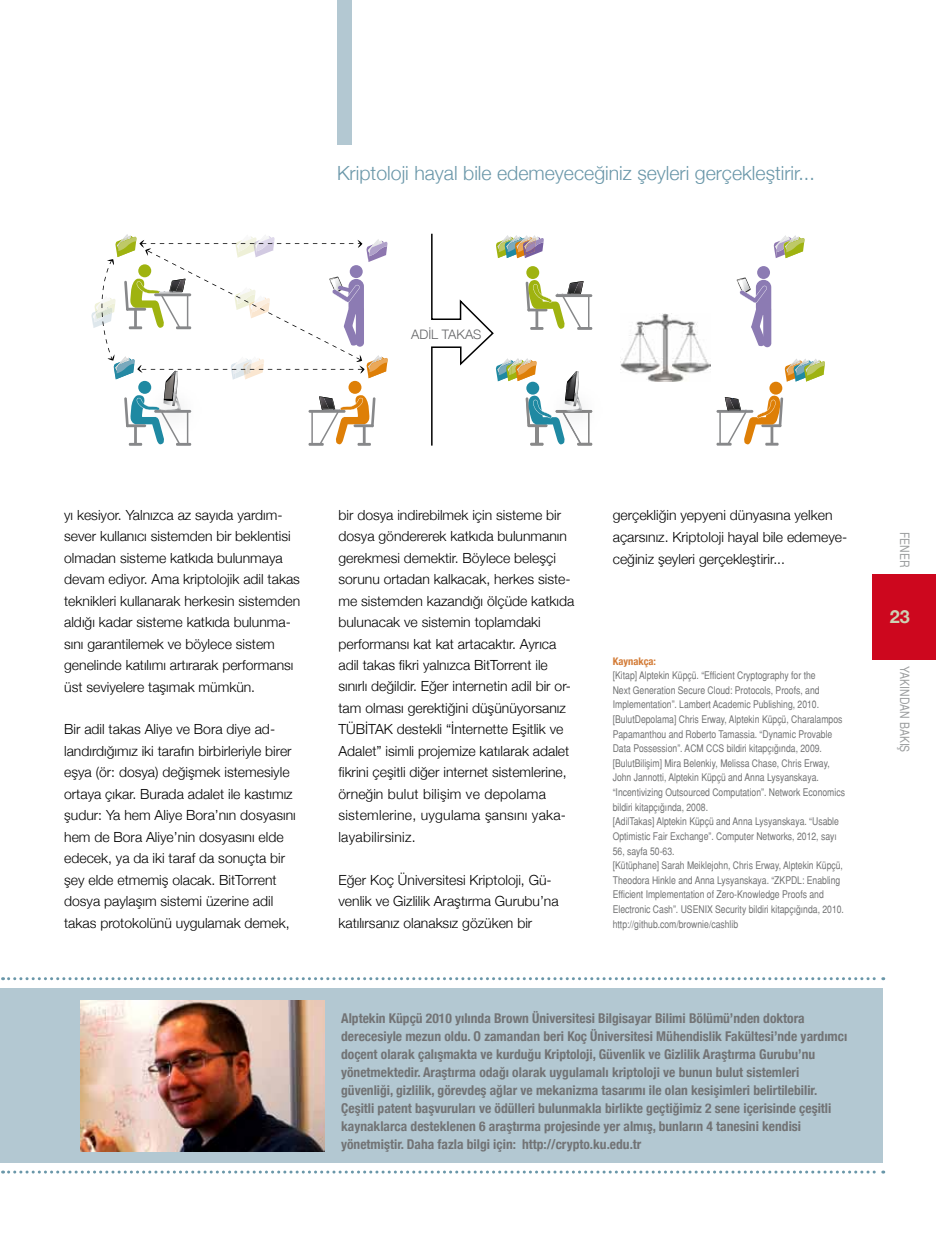
<style>
.page{position:relative;width:936px;height:1234px;background:#fff}
.page>*{position:absolute;margin:0;border:0;box-sizing:border-box;transform-origin:0 0}
.t1{font:300 19.5px "Helvetica Neue";color:#6a97a9}
.t2{font:700 18px "Helvetica Neue";color:#cdd2b4}
.t3{font:300 13.95px/21.5px "Helvetica Neue";color:#000}
.t4{font:700 condensed 13.5px/18px "Helvetica Neue";color:#727375}
.t5{font:300 13.05px "Helvetica Neue";color:#646567}
.t6{font:12.75px "Helvetica Narrow";color:#9c9e9f}
.t7{font:10.5px/14.5px "Helvetica Narrow";color:#707172}
.t8{font:700 condensed 10.5px "Helvetica Neue";color:#d37b36}
</style>
<div class="page">
<div style="left:872px;top:574px;width:63px;height:85px;background:#cd071e"></div>
<div style="left:0;top:987px;width:882px;height:174px;background:#b3c8d2"></div>
<svg style="left:3px;top:1170px;width:880px;height:3px"></svg>
<svg style="left:3px;top:977px;width:880px;height:2px"></svg>
<img style="left:81px;top:1000px;width:243px;height:151px">
<hr style="left:555px;top:294px;width:37px;height:3px;background:#87888a">
<hr style="left:577px;top:327px;width:15px;height:3px;background:#87888a">
<hr style="left:719px;top:411px;width:1px;height:33px;background:#87888a">
<hr style="left:716px;top:410px;width:37px;height:3px;background:#87888a">
<hr style="left:716px;top:442px;width:15px;height:3px;background:#87888a">
<div style="left:769px;top:381px;width:13px;height:13px;background:#de7f07;border-radius:50%"></div>
<div style="left:757px;top:266px;width:13px;height:13px;background:#8c7bb3;border-radius:50%"></div>
<div style="left:763px;top:306px;width:8px;height:41px;background:#8c7bb3;border-radius:4px"></div>
<div style="left:755px;top:280px;width:16px;height:35px;background:#8c7bb3;border-radius:8px"></div>
<svg style="left:736px;top:277px;width:31px;height:69px"></svg>
<img style="left:620px;top:313px;width:90px;height:68px">
<svg style="left:724px;top:393px;width:60px;height:52px"></svg>
<svg style="left:773px;top:235px;width:31px;height:23px"></svg>
<svg style="left:784px;top:359px;width:41px;height:22px"></svg>
<svg style="left:91px;top:234px;width:297px;height:211px"></svg>
<img style="left:164px;top:373px;width:17px;height:38px">
<div style="left:337px;top:0;width:15px;height:144px;background:#b3c8d2"></div>
<svg style="left:431px;top:233px;width:158px;height:213px"></svg>
<h1 class="t1" style="left:337px;top:161px;width:479px">Kriptoloji hayal bile edemeyeceğiniz şeyleri gerçekleştirir...</h1>
<p class="t5" style="left:411px;top:326px;width:72px">ADİL TAKAS</p>
<p class="t3" style="left:64px;top:504px;width:237px">yı kesiyor. Yalnızca az sayıda yardım&shy;sever kullanıcı sistemden bir beklentisi olmadan sisteme katkıda bulunmaya devam ediyor. Ama kriptolojik adil takas teknikleri kullanarak herkesin sistemden aldığı kadar sisteme katkıda bulunma&shy;sını garantilemek ve böylece sistem genelinde katılımı artırarak performansı üst seviyelere taşımak mümkün.</p>
<p class="t3" style="left:64px;top:718px;width:233px">Bir adil takas Aliye ve Bora diye ad&shy;landırdığımız iki tarafın birbirleriyle birer eşya (ör: dosya) değişmek istemesiyle ortaya çıkar. Burada adalet ile kastımız şudur: Ya hem Aliye Bora’nın dosyasını hem de Bora Aliye’nin dosyasını elde edecek, ya da iki taraf da sonuçta bir şey elde etmemiş olacak. BitTorrent dosya paylaşım sistemi üzerine adil takas protokolünü uygulamak demek,</p>
<p class="t3" style="left:338px;top:503px;width:237px">bir dosya indirebilmek için sisteme bir dosya göndererek katkıda bulunmanın gerekmesi demektir. Böylece beleşçi sorunu ortadan kalkacak, herkes siste&shy;me sistemden kazandığı ölçüde katkıda bulunacak ve sistemin toplamdaki performansı kat kat artacaktır. Ayrıca adil takas fikri yalnızca BitTorrent ile sınırlı değildir. Eğer internetin adil bir or&shy;tam olması gerektiğini düşünüyorsanız TÜBİTAK destekli “İnternette Eşitlik ve Adalet” isimli projemize katılarak adalet fikrini çeşitli diğer internet sistemlerine, örneğin bulut bilişim ve depolama sistemlerine, uygulama şansını yaka&shy;layabilirsiniz.</p>
<p class="t3" style="left:338px;top:868px;width:222px">Eğer Koç Üniversitesi Kriptoloji, Gü&shy;venlik ve Gizlilik Araştırma Gurubu’na katılırsanız olanaksız gözüken bir</p>
<p class="t3" style="left:612px;top:503px;width:236px;line-height:22px">gerçekliğin yepyeni dünyasına yelken açarsınız. Kriptoloji hayal bile edemeye&shy;ceğiniz şeyleri gerçekleştirir...</p>
<p class="t8" style="left:612px;top:654px;width:45px">Kaynakça:</p>
<p class="t7" style="left:612px;top:668px;width:234px">[Kitap] Alptekin Küpçü. “Efficient Cryptography for the<br>Next Generation Secure Cloud: Protocols, Proofs, and Implementation”. Lambert Academic Publishing, 2010. [BulutDepolama] Chris Erway, Alptekin Küpçü, Charalampos Papamanthou and Roberto Tamassia. “Dynamic Provable Data Possession”. ACM CCS bildiri kitapçığında, 2009. [BulutBilişim] Mira Belenkiy, Melissa Chase, Chris Erway, John Jannotti, Alptekin Küpçü and Anna Lysyanskaya. “Incentivizing Outsourced Computation”. Network Economics bildiri kitapçığında, 2008.<br>[AdilTakas] Alptekin Küpçü and Anna Lysyanskaya. “Usable Optimistic Fair Exchange”. Computer Networks, 2012, sayı 56, sayfa 50-63.<br>[Kütüphane] Sarah Meiklejohn, Chris Erway, Alptekin Küpçü, Theodora Hinkle and Anna Lysyanskaya. “ZKPDL: Enabling Efficient Implementation of Zero-Knowledge Proofs and Electronic Cash”. USENIX Security bildiri kitapçığında, 2010. http://github.com/brownie/cashlib</p>
<p class="t4" style="left:341px;top:1008px;width:507px">Alptekin Küpçü 2010 yılında Brown Üniversitesi Bilgisayar Bilimi Bölümü’nden doktora derecesiyle mezun oldu. O zamandan beri Koç Üniversitesi Mühendislik Fakültesi’nde yardımcı doçent olarak çalışmakta ve kurduğu Kriptoloji, Güvenlik ve Gizlilik Araştırma Gurubu’nu yönetmektedir. Araştırma odağı olarak uygulamalı kriptoloji ve bunun bulut sistemleri güvenliği, gizlilik, görevdeş ağlar ve mekanizma tasarımı ile olan kesişimleri belirtilebilir.<br>Çeşitli patent başvuruları ve ödülleri bulunmakla birlikte geçtiğimiz 2 sene içerisinde çeşitli kaynaklarca desteklenen 6 araştırma projesinde yer almış, bunların 4 tanesini kendisi yönetmiştir. Daha fazla bilgi için: http://crypto.ku.edu.tr</p>
<p class="t6" style="left:912px;top:531px;width:37px;rotate:90deg">FENER</p>
<p class="t2" style="left:889px;top:605px;width:22px">23</p>
<p class="t6" style="left:912px;top:665px;width:88px;rotate:90deg">YAKINDAN BAKIŞ</p>
</div>
